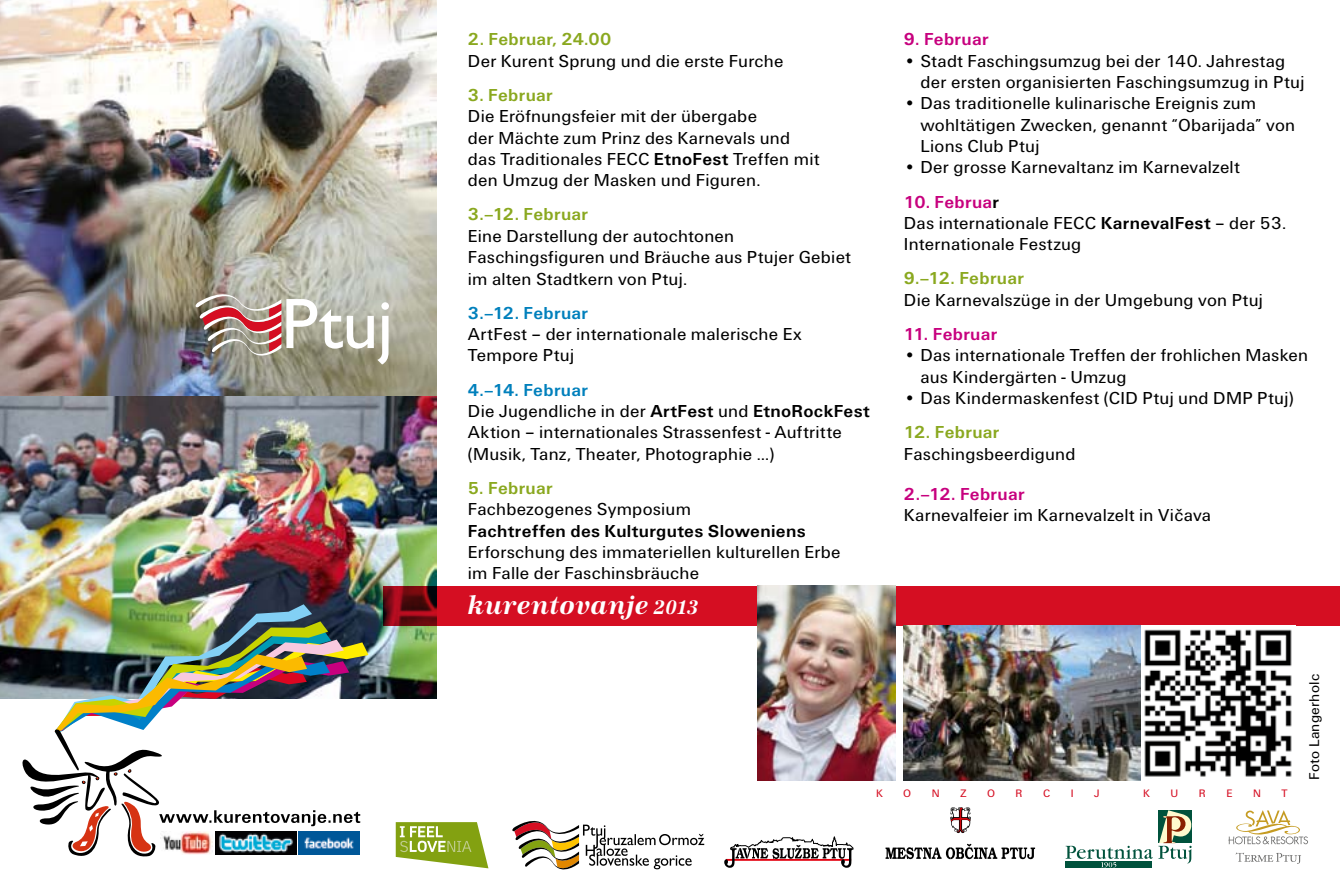
<style>
.page{position:relative;width:1340px;height:893px;background:#fff}
.page>*{position:absolute;margin:0;border:0;box-sizing:border-box;transform-origin:0 0}
.t1{font:italic 700 27px "URW Antiqua TEE";color:#fff}
.t2{font:18px/21.4px "Unitus TEE";letter-spacing:.015em;color:#000}
.t3{font:700 18px "Unitus TEE";letter-spacing:.015em;color:#8aa81f}
.t4{font:700 18px "Unitus TEE";letter-spacing:.02em;color:#000}
.t5{font:700 18px "Unitus TEE";letter-spacing:.015em;color:#c7007e}
.t6{font:700 18px "Unitus TEE";letter-spacing:.015em;color:#0080bc}
.t7{font:14.62px "Unitus TEE";letter-spacing:.02em;color:#000}
.t8{font:11.25px "Unitus TEE";color:#d50e22}
.s1{font-weight:700}
.s2{font-weight:700;color:#0080bc}
.s3{font-size:20.25px}
.s4{font-weight:700;color:#c7007e}
</style>
<div class="page">
<img style="left:0;top:0;width:436px;height:698px">
<img style="left:194px;top:285px;width:195px;height:80px">
<svg style="left:396px;top:822px;width:92px;height:46px"></svg>
<svg style="left:885px;top:844px;width:150px;height:15px"></svg>
<svg style="left:950px;top:807px;width:21px;height:26px"></svg>
<svg style="left:1065px;top:846px;width:87px;height:22px"></svg>
<svg style="left:1158px;top:810px;width:33px;height:53px"></svg>
<svg style="left:724px;top:837px;width:129px;height:31px"></svg>
<svg style="left:1228px;top:810px;width:79px;height:34px"></svg>
<svg style="left:1235px;top:852px;width:66px;height:12px"></svg>
<img style="left:22px;top:604px;width:346px;height:252px">
<div style="left:383px;top:586px;width:956px;height:40px;background:#d50e22"></div>
<svg style="left:512px;top:820px;width:192px;height:50px"></svg>
<img style="left:904px;top:626px;width:388px;height:154px">
<img style="left:757px;top:586px;width:139px;height:194px">
<p class="t3" style="left:468px;top:29px;width:145px">2. Februar, 24.00</p>
<p class="t2" style="left:468px;top:50px;width:317px">Der Kurent Sprung und die erste Furche</p>
<p class="t3" style="left:468px;top:85px;width:86px">3. Februar</p>
<p class="t2" style="left:468px;top:106px;width:353px">Die Eröfnungsfeier mit der übergabe<br>der Mächte zum Prinz des Karnevals und das Traditionales FECC <span class="s1">EtnoFest</span> Treffen mit den Umzug der Masken und Figuren.</p>
<p class="t3" style="left:468px;top:204px;width:122px">3.–12. Februar</p>
<p class="t2" style="left:468px;top:225px;width:384px">Eine Darstellung der autochtonen<br>Faschingsfiguren und Bräuche aus Ptujer Gebiet im alten Stadtkern von Ptuj.</p>
<p class="t6" style="left:468px;top:303px;width:122px">3.–12. Februar</p>
<p class="t2" style="left:468px;top:324px;width:335px">ArtFest – der internationale malerische Ex<br>Tempore Ptuj</p>
<p class="t2" style="left:468px;top:379px;width:403px"><span class="s2">4.–14. Februar<br></span>Die Jugendliche in der <span class="s1">ArtFest</span> und <span class="s1">EtnoRockFest </span>Aktion – internationales Strassenfest - Auftritte (Musik, Tanz, Theater, Photographie …)</p>
<p class="t3" style="left:468px;top:478px;width:86px">5. Februar</p>
<p class="t2" style="left:468px;top:499px;width:224px">Fachbezogenes Symposium</p>
<p class="t4" style="left:468px;top:520px;width:339px">Fachtreffen des Kulturgutes Sloweniens</p>
<p class="t2" style="left:468px;top:541px;width:374px">Erforschung des immateriellen kulturellen Erbe im Falle der Faschinsbräuche</p>
<h1 class="t1" style="left:468px;top:591px;width:232px">kurentovanje <span class="s3">2013</span></h1>
<p class="t5" style="left:904px;top:29px;width:86px">9. Februar</p>
<p class="t2" style="left:920px;top:50px;width:385px;text-indent:-17px">• Stadt Faschingsumzug bei der 140. Jahrestag der ersten organisierten Faschingsumzug in Ptuj</p>
<p class="t2" style="left:920px;top:93px;width:376px;text-indent:-17px">• Das traditionelle kulinarische Ereignis zum wohltätigen Zwecken, genannt “Obarijada” von<br>Lions Club Ptuj</p>
<p class="t2" style="left:904px;top:157px;width:337px">• Der grosse Karnevaltanz im Karnevalzelt</p>
<p class="t2" style="left:904px;top:191px;width:384px"><span class="s4">10. Februa</span><span class="s1">r<br></span>Das internationale FECC <span class="s1">KarnevalFest</span> – der 53.<br>Internationale Festzug</p>
<p class="t3" style="left:904px;top:268px;width:122px">9.–12. Februar</p>
<p class="t2" style="left:904px;top:289px;width:360px">Die Karnevalszüge in der Umgebung von Ptuj</p>
<p class="t5" style="left:904px;top:324px;width:95px">11. Februar</p>
<p class="t2" style="left:920px;top:345px;width:389px;text-indent:-17px">• Das internationale Treffen der frohlichen Masken aus Kindergärten - Umzug</p>
<p class="t2" style="left:904px;top:388px;width:391px">• Das Kindermaskenfest (CID Ptuj und DMP Ptuj)</p>
<p class="t3" style="left:904px;top:422px;width:97px">12. Februar</p>
<p class="t2" style="left:904px;top:443px;width:173px">Faschingsbeerdigund</p>
<p class="t5" style="left:904px;top:484px;width:122px">2.–12. Februar</p>
<p class="t2" style="left:904px;top:505px;width:309px">Karnevalfeier im Karnevalzelt in Vičava</p>
<p class="t7" style="left:1305px;top:780px;width:108px;rotate:-90deg">Foto Langerholc</p>
<p class="t8" style="left:876px;top:787px;width:8px">K</p>
<p class="t8" style="left:903px;top:787px;width:9px">O</p>
<p class="t8" style="left:931px;top:787px;width:9px">N</p>
<p class="t8" style="left:960px;top:787px;width:8px">Z</p>
<p class="t8" style="left:987px;top:787px;width:9px">O</p>
<p class="t8" style="left:1015px;top:787px;width:8px">R</p>
<p class="t8" style="left:1043px;top:787px;width:9px">C</p>
<p class="t8" style="left:1070px;top:787px;width:4px">I</p>
<p class="t8" style="left:1094px;top:787px;width:7px">J</p>
<p class="t8" style="left:1143px;top:787px;width:8px">K</p>
<p class="t8" style="left:1170px;top:787px;width:9px">U</p>
<p class="t8" style="left:1198px;top:787px;width:8px">R</p>
<p class="t8" style="left:1226px;top:787px;width:8px">E</p>
<p class="t8" style="left:1253px;top:787px;width:9px">N</p>
<p class="t8" style="left:1281px;top:787px;width:8px">T</p>
</div>
